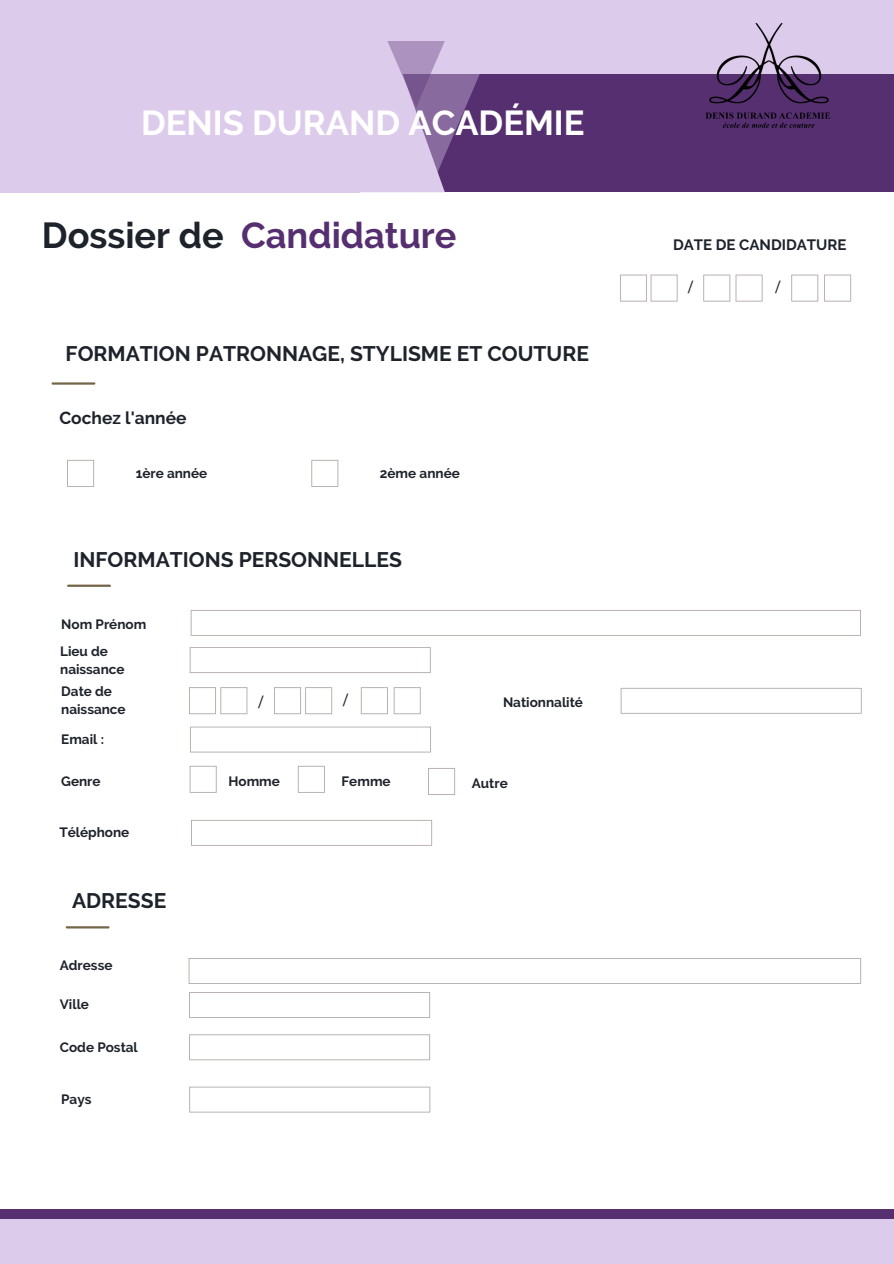
<style>
.page{position:relative;width:894px;height:1264px;background:#fff}
.page>*{position:absolute;margin:0;border:0;box-sizing:border-box;transform-origin:0 0}
.t1{font:700 36px "Raleway";color:#552f70}
.t2{font:700 36px "Raleway";color:#1e232b}
.t3{font:700 34.5px "Raleway";color:#fff}
.t4{font:700 21px "Raleway";color:#1e232b}
.t5{font:700 17.4px "Raleway";color:#1e232b}
.t6{font:700 15px "Raleway";color:#1e232b}
.t7{font:700 13.5px/18px "Raleway";color:#1e232b}
.t8{font:500 13.5px "Montserrat";color:#1e232b}
</style>
<div class="page">
<div style="left:0;top:1209px;width:893px;height:25px;background:#552f70"></div>
<div style="left:0;top:1219px;width:893px;height:44px;background:#ddcbeb"></div>
<div style="left:0;top:0;width:893px;height:175px;background:#ddcbeb"></div>
<div style="left:375px;top:74px;width:518px;height:117px;background:#552f70"></div>
<hr style="left:67px;top:926px;width:41px;height:2px;background:#746448">
<div style="left:0;top:63px;width:359px;height:129px;background:#ddcbeb"></div>
<hr style="left:68px;top:584px;width:42px;height:3px;background:#746448">
<svg style="left:359px;top:41px;width:125px;height:151px"></svg>
<svg style="left:189px;top:992px;width:241px;height:25px"></svg>
<svg style="left:189px;top:1034px;width:241px;height:26px"></svg>
<svg style="left:620px;top:274px;width:57px;height:27px"></svg>
<svg style="left:703px;top:274px;width:59px;height:27px"></svg>
<svg style="left:791px;top:274px;width:59px;height:27px"></svg>
<svg style="left:191px;top:610px;width:669px;height:26px"></svg>
<svg style="left:190px;top:647px;width:240px;height:26px"></svg>
<svg style="left:620px;top:688px;width:241px;height:25px"></svg>
<svg style="left:191px;top:820px;width:241px;height:25px"></svg>
<svg style="left:189px;top:687px;width:58px;height:27px"></svg>
<svg style="left:189px;top:765px;width:28px;height:27px"></svg>
<svg style="left:298px;top:765px;width:27px;height:27px"></svg>
<svg style="left:274px;top:687px;width:58px;height:27px"></svg>
<svg style="left:361px;top:687px;width:59px;height:27px"></svg>
<svg style="left:190px;top:726px;width:241px;height:26px"></svg>
<svg style="left:188px;top:958px;width:672px;height:25px"></svg>
<svg style="left:189px;top:1086px;width:241px;height:26px"></svg>
<hr style="left:53px;top:382px;width:41px;height:2px;background:#746448">
<svg style="left:67px;top:460px;width:27px;height:27px"></svg>
<svg style="left:311px;top:460px;width:27px;height:27px"></svg>
<img style="left:706px;top:23px;width:125px;height:105px">
<svg style="left:428px;top:768px;width:27px;height:27px"></svg>
<p class="t3" style="left:141px;top:103px;width:445px">DENIS DURAND ACADÉMIE</p>
<p class="t2" style="left:42px;top:214px;width:183px">Dossier de</p>
<p class="t1" style="left:241px;top:214px;width:217px">Candidature</p>
<p class="t4" style="left:66px;top:341px;width:524px">FORMATION PATRONNAGE, STYLISME ET COUTURE</p>
<p class="t5" style="left:59px;top:407px;width:129px">Cochez l'année</p>
<p class="t7" style="left:136px;top:464px;width:73px">1ère année</p>
<p class="t7" style="left:380px;top:464px;width:81px">2ème année</p>
<p class="t4" style="left:73px;top:547px;width:330px">INFORMATIONS PERSONNELLES</p>
<p class="t7" style="left:61px;top:615px;width:86px">Nom Prénom</p>
<p class="t7" style="left:60px;top:642px;width:66px">Lieu de naissance</p>
<p class="t7" style="left:61px;top:682px;width:66px">Date de naissance</p>
<p class="t7" style="left:61px;top:730px;width:44px">Email :</p>
<p class="t7" style="left:61px;top:772px;width:41px">Genre</p>
<p class="t7" style="left:59px;top:823px;width:72px">Téléphone</p>
<p class="t4" style="left:72px;top:888px;width:96px">ADRESSE</p>
<p class="t7" style="left:60px;top:956px;width:54px">Adresse</p>
<p class="t7" style="left:60px;top:995px;width:31px">Ville</p>
<p class="t7" style="left:60px;top:1038px;width:80px">Code Postal</p>
<p class="t7" style="left:61px;top:1090px;width:32px">Pays</p>
<p class="t8" style="left:258px;top:694px;width:6px">/</p>
<p class="t8" style="left:343px;top:691px;width:6px">/</p>
<p class="t7" style="left:228px;top:772px;width:53px">Homme</p>
<p class="t7" style="left:341px;top:772px;width:51px">Femme</p>
<p class="t7" style="left:503px;top:693px;width:81px">Nationnalité</p>
<p class="t7" style="left:471px;top:774px;width:37px">Autre</p>
<p class="t6" style="left:672px;top:236px;width:175px">DATE DE CANDIDATURE</p>
<p class="t8" style="left:688px;top:279px;width:6px">/</p>
<p class="t8" style="left:775px;top:279px;width:6px">/</p>
</div>
